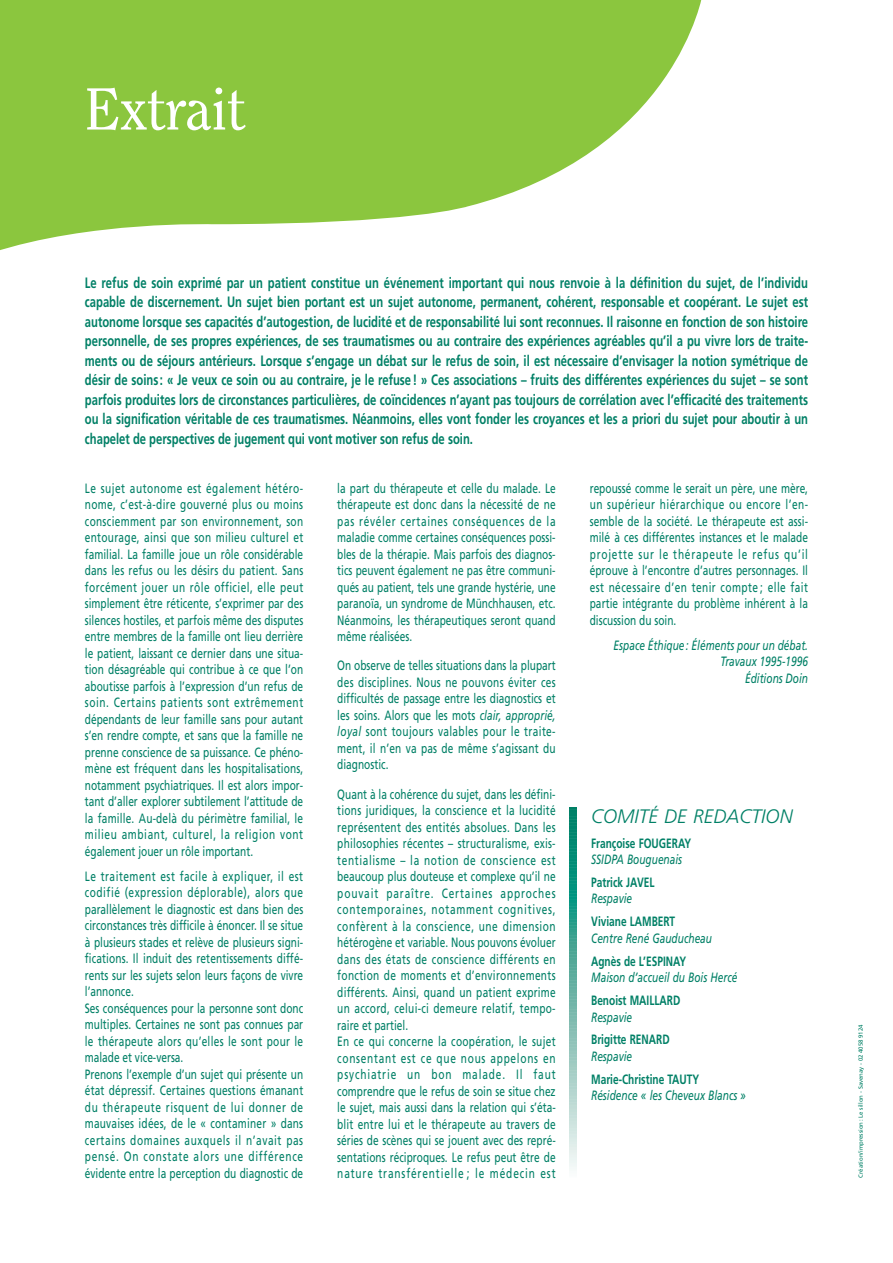
<style>
.page{position:relative;width:893px;height:1263px;background:#fff}
.page>*{position:absolute;margin:0;border:0;box-sizing:border-box;transform-origin:0 0}
.t1{font:58.5px "Clearface IT Cby BT";color:#fff}
.t2{font:italic 300 19.5px "Frutiger";color:#008066}
.t3{font:700 15px/19.5px "Frutiger";color:#008066;text-align:justify;scale:.75 1}
.t4{font:13.5px/16.5px "Frutiger";letter-spacing:.015em;color:#008066;text-align:justify;scale:.75 1}
.t5{font:italic 13.5px/16.5px "Frutiger";color:#008066;text-align:right;scale:.75 1}
.t6{font:700 13.5px "Frutiger";color:#008066;scale:.75 1}
.t7{font:6px "Frutiger";color:#008066}
.s1{font-style:italic}
</style>
<div class="page">
<svg style="left:0;top:0;width:702px;height:250px;fill:#8bc63e"></svg>
<svg style="left:570px;top:808px;width:6px;height:361px;background:#66b5a7"></svg>
<h1 class="t1" style="left:85px;top:86px;width:162px">Extrait</h1>
<p class="t3" style="left:85px;top:274px;width:965px">Le refus de soin exprimé par un patient constitue un événement important qui nous renvoie à la définition du sujet, de l’individu capable de discernement. Un sujet bien portant est un sujet autonome, permanent, cohérent, responsable et coopérant. Le sujet est autonome lorsque ses capacités d’autogestion, de lucidité et de responsabilité lui sont reconnues. Il raisonne en fonction de son histoire personnelle, de ses propres expériences, de ses traumatismes ou au contraire des expériences agréables qu’il a pu vivre lors de traite&shy;ments ou de séjours antérieurs. Lorsque s’engage un débat sur le refus de soin, il est nécessaire d’envisager la notion symétrique de désir de soins : « Je veux ce soin ou au contraire, je le refuse ! » Ces associations – fruits des différentes expériences du sujet – se sont parfois produites lors de circonstances particulières, de coïncidences n’ayant pas toujours de corrélation avec l’efficacité des traitements ou la signification véritable de ces traumatismes. Néanmoins, elles vont fonder les croyances et les a priori du sujet pour aboutir à un chapelet de perspectives de jugement qui vont motiver son refus de soin.</p>
<p class="t4" style="left:85px;top:481px;width:293px">Le sujet autonome est également hétéro&shy;nome, c’est-à-dire gouverné plus ou moins consciemment par son environnement, son entourage, ainsi que son milieu culturel et familial. La famille joue un rôle considérable dans les refus ou les désirs du patient. Sans forcément jouer un rôle officiel, elle peut simplement être réticente, s’exprimer par des silences hostiles, et parfois même des disputes entre membres de la famille ont lieu derrière le patient, laissant ce dernier dans une situa&shy;tion désagréable qui contribue à ce que l’on aboutisse parfois à l’expression d’un refus de soin. Certains patients sont extrêmement dépendants de leur famille sans pour autant s’en rendre compte, et sans que la famille ne prenne conscience de sa puissance. Ce phéno&shy;mène est fréquent dans les hospitalisations, notamment psychiatriques. Il est alors impor&shy;tant d’aller explorer subtilement l’attitude de la famille. Au-delà du périmètre familial, le milieu ambiant, culturel, la religion vont également jouer un rôle important.</p>
<p class="t4" style="left:85px;top:869px;width:293px;text-align:left">Le traitement est facile à expliquer, il est codifié (expression déplorable), alors que parallèlement le diagnostic est dans bien des circonstances très difficile à énoncer. Il se situe à plusieurs stades et relève de plusieurs signi&shy;fications. Il induit des retentissements diffé&shy;rents sur les sujets selon leurs façons de vivre l’annonce.<br>Ses conséquences pour la personne sont donc multiples. Certaines ne sont pas connues par le thérapeute alors qu’elles le sont pour le malade et vice-versa.<br>Prenons l’exemple d’un sujet qui présente un état dépressif. Certaines questions émanant du thérapeute risquent de lui donner de mauvaises idées, de le « contaminer » dans certains domaines auxquels il n’avait pas pensé. On constate alors une différence évidente entre la perception du diagnostic de</p>
<p class="t4" style="left:337px;top:481px;width:293px">la part du thérapeute et celle du malade. Le thérapeute est donc dans la nécessité de ne pas révéler certaines conséquences de la maladie comme certaines conséquences possi&shy;bles de la thérapie. Mais parfois des diagnos&shy;tics peuvent également ne pas être communi&shy;qués au patient, tels une grande hystérie, une paranoïa, un syndrome de Münchhausen, etc.<br>Néanmoins, les thérapeutiques seront quand même réalisées.</p>
<p class="t4" style="left:337px;top:658px;width:293px">On observe de telles situations dans la plupart des disciplines. Nous ne pouvons éviter ces difficultés de passage entre les diagnostics et les soins. Alors que les mots <span class="s1">clair, approprié, loyal</span> sont toujours valables pour le traite&shy;ment, il n’en va pas de même s’agissant du diagnostic.</p>
<p class="t4" style="left:337px;top:787px;width:293px;text-align:left">Quant à la cohérence du sujet, dans les défini&shy;tions juridiques, la conscience et la lucidité représentent des entités absolues. Dans les philosophies récentes – structuralisme, exis&shy;tentialisme – la notion de conscience est beaucoup plus douteuse et complexe qu’il ne pouvait paraître. Certaines approches contemporaines, notamment cognitives, confèrent à la conscience, une dimension hétérogène et variable. Nous pouvons évoluer dans des états de conscience différents en fonction de moments et d’environnements différents. Ainsi, quand un patient exprime un accord, celui-ci demeure relatif, tempo&shy;raire et partiel.<br>En ce qui concerne la coopération, le sujet consentant est ce que nous appelons en psychiatrie un bon malade. Il faut comprendre que le refus de soin se situe chez le sujet, mais aussi dans la relation qui s’éta&shy;blit entre lui et le thérapeute au travers de séries de scènes qui se jouent avec des repré&shy;sentations réciproques. Le refus peut être de nature transférentielle ; le médecin est</p>
<p class="t4" style="left:589px;top:481px;width:293px">repoussé comme le serait un père, une mère, un supérieur hiérarchique ou encore l’en&shy;semble de la société. Le thérapeute est assi&shy;milé à ces différentes instances et le malade projette sur le thérapeute le refus qu’il éprouve à l’encontre d’autres personnages. Il est nécessaire d’en tenir compte ; elle fait partie intégrante du problème inhérent à la discussion du soin.</p>
<p class="t5" style="left:613px;top:638px;width:261px">Espace Éthique : Éléments pour un débat.<br>Travaux 1995-1996<br>Éditions Doin</p>
<h2 class="t2" style="left:591px;top:808px;width:203px">COMITÉ DE REDACTION</h2>
<p class="t6" style="left:591px;top:837px;width:135px">Françoise FOUGERAY</p>
<p class="t5" style="left:591px;top:852px;width:123px">SSIDPA Bouguenais</p>
<p class="t6" style="left:591px;top:877px;width:86px">Patrick JAVEL</p>
<p class="t5" style="left:591px;top:892px;width:56px">Respavie</p>
<p class="t6" style="left:591px;top:916px;width:114px">Viviane LAMBERT</p>
<p class="t5" style="left:591px;top:931px;width:163px">Centre René Gauducheau</p>
<p class="t6" style="left:591px;top:956px;width:128px">Agnès de L’ESPINAY</p>
<p class="t5" style="left:591px;top:970px;width:196px">Maison d’accueil du Bois Hercé</p>
<p class="t6" style="left:591px;top:995px;width:120px">Benoist MAILLARD</p>
<p class="t5" style="left:591px;top:1010px;width:56px">Respavie</p>
<p class="t6" style="left:591px;top:1034px;width:106px">Brigitte RENARD</p>
<p class="t5" style="left:591px;top:1049px;width:56px">Respavie</p>
<p class="t6" style="left:591px;top:1074px;width:146px">Marie-Christine TAUTY</p>
<p class="t5" style="left:591px;top:1088px;width:208px">Résidence « les Cheveux Blancs »</p>
<p class="t7" style="left:858px;top:1178px;width:155px;rotate:-90deg">Création/impression : Le sillon - Savenay - 02 40 58 91 24</p>
</div>
